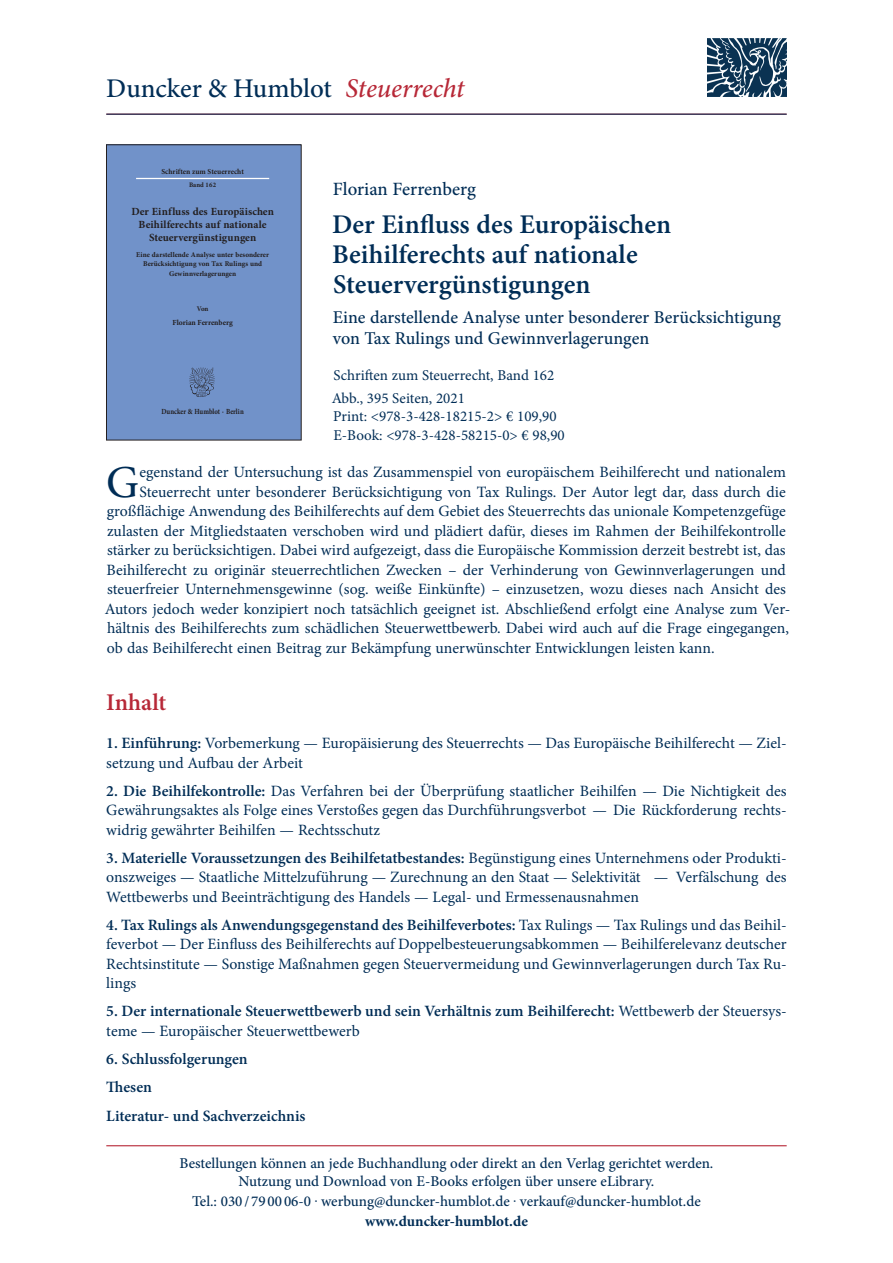
<style>
.page{position:relative;width:893px;height:1263px;background:#fff}
.page>*{position:absolute;margin:0;border:0;box-sizing:border-box;transform-origin:0 0}
.t1{font:45.75px "Minion Pro";color:#002d56}
.t2{font:600 27px/30px "Minion Pro";color:#002d56}
.t3{font:500 27px "Minion Pro";letter-spacing:-.005em;color:#002d56}
.t4{font:600 24px "Minion Pro";color:#b72837}
.t5{font:500 18.75px "Minion Pro";color:#002d56}
.t6{font:500 18px/21px "Minion Pro";color:#002d56}
.t7{font:15.75px/19.5px "Minion Pro";color:#002d56;text-align:justify}
.t8{font:600 15.75px/28.3px "Minion Pro";color:#002d56}
.t9{font:500 15px/18px "Minion Pro";color:#002d56;text-align:center}
.t10{font:15px/23px "Minion Pro";color:#002d56}
.t11{font:700 15px "Minion Pro";color:#002d56}
.t12{font:700 10.95px/12.9px "Minion Pro";color:#231f20;text-align:center}
.t13{font:700 7.8px "Minion Pro";letter-spacing:-.005em;color:#231f20;scale:.86 1}
.t14{font:700 7.8px "Minion Pro";letter-spacing:-.005em;color:#231f20}
.t15{font:700 7.65px "Minion Pro";letter-spacing:.005em;color:#231f20}
.t16{font:700 7.35px/9.4px "Minion Pro";color:#231f20;text-align:center}
.t17{font:700 7.05px "Minion Pro";color:#231f20}
.t18{font:700 6.9px "Minion Pro";letter-spacing:.005em;color:#231f20}
.s1{font-style:italic;color:#b72837}
.s2{font-weight:600}
.s3{font-weight:400}
</style>
<div class="page">
<hr style="left:106px;top:1145px;width:681px;height:1px;background:#b72837">
<div style="left:106px;top:145px;width:195px;height:295px;background:#7192c9"></div>
<hr style="left:136px;top:178px;width:133px;height:1px;background:#fff">
<img style="left:189px;top:367px;width:26px;height:30px">
<div style="left:106px;top:145px;width:195px;height:295px;border:1px solid #231f20"></div>
<img style="left:707px;top:38px;width:79px;height:59px">
<hr style="left:106px;top:114px;width:681px;height:1px;background:#002d56">
<h2 class="t3" style="left:106px;top:70px;width:360px">Duncker &amp; Humblot <span class="s1">Steuerrecht</span></h2>
<p class="t15" style="left:161px;top:167px;width:84px">Schriften zum Steuerrecht</p>
<p class="t18" style="left:189px;top:180px;width:29px">Band 162</p>
<p class="t12" style="left:131px;top:205px;width:144px">Der Einfluss des Europäischen<br>Beihilferechts auf nationale<br>Steuervergünstigungen</p>
<p class="t16" style="left:136px;top:250px;width:134px">Eine darstellende Analyse unter besonderer<br>Berücksichtigung von Tax Rulings und<br>Gewinnverlagerungen</p>
<p class="t17" style="left:197px;top:304px;width:13px">Von</p>
<p class="t14" style="left:172px;top:317px;width:62px">Florian Ferrenberg</p>
<p class="t13" style="left:161px;top:406px;width:97px">Duncker &amp; Humblot · Berlin</p>
<p class="t5" style="left:333px;top:176px;width:145px">Florian Ferrenberg</p>
<h2 class="t2" style="left:332px;top:210px;width:341px">Der Einfluss des Europäischen<br>Beihilferechts auf nationale<br>Steuervergünstigungen</h2>
<p class="t6" style="left:333px;top:307px;width:450px">Eine darstellende Analyse unter besonderer Berücksichtigung von Tax Rulings und Gewinnverlagerungen</p>
<p class="t10" style="left:332px;top:364px;width:224px">Schriften zum Steuerrecht, Band 162<br>Abb., 395 Seiten, 2021</p>
<p class="t10" style="left:333px;top:407px;width:233px;line-height:18.8px">Print: &lt;978-3-428-18215-2&gt; € 109,90<br>E-Book: &lt;978-3-428-58215-0&gt; € 98,90</p>
<h1 class="t1" style="left:106px;top:451px;width:34px">G</h1>
<p class="t7" style="left:140px;top:462px;width:648px">egenstand der Untersuchung ist das Zusammenspiel von europäischem Beihilferecht und nationalem</p>
<p class="t7" style="left:139px;top:482px;width:648px">Steuerrecht unter besonderer Berücksichtigung von Tax Rulings. Der Autor legt dar, dass durch die</p>
<p class="t7" style="left:107px;top:501px;width:680px">großflächige Anwendung des Beihilferechts auf dem Gebiet des Steuerrechts das unionale Kompetenzgefüge</p>
<p class="t7" style="left:107px;top:521px;width:680px">zulasten der Mitgliedstaaten verschoben wird und plädiert dafür, dieses im Rahmen der Beihilfekontrolle</p>
<p class="t7" style="left:107px;top:540px;width:680px">stärker zu berücksichtigen. Dabei wird aufgezeigt, dass die Europäische Kommission derzeit bestrebt ist, das</p>
<p class="t7" style="left:106px;top:560px;width:681px">Beihilferecht zu originär steuerrechtlichen Zwecken – der Verhinderung von Gewinnverlagerungen und</p>
<p class="t7" style="left:107px;top:579px;width:680px">steuerfreier Unternehmensgewinne (sog. weiße Einkünfte) – einzusetzen, wozu dieses nach Ansicht des</p>
<p class="t7" style="left:105px;top:599px;width:687px">Autors jedoch weder konzipiert noch tatsächlich geeignet ist. Abschließend erfolgt eine Analyse zum Ver-</p>
<p class="t7" style="left:107px;top:618px;width:683px">hältnis des Beihilferechts zum schädlichen Steuerwettbewerb. Dabei wird auch auf die Frage eingegangen,</p>
<p class="t7" style="left:107px;top:638px;width:609px">ob das Beihilferecht einen Beitrag zur Bekämpfung unerwünschter Entwicklungen leisten kann.</p>
<h3 class="t4" style="left:106px;top:685px;width:62px">Inhalt</h3>
<p class="t7" style="left:106px;top:733px;width:682px"><span class="s2">1. Einführung:</span> Vorbemerkung — Europäisierung des Steuerrechts — Das Europäische Beihilferecht — Ziel&shy;setzung und Aufbau der Arbeit</p>
<p class="t7" style="left:106px;top:781px;width:682px"><span class="s2">2. Die Beihilfekontrolle:</span> Das Verfahren bei der Überprüfung staatlicher Beihilfen — Die Nichtigkeit des Gewährungsaktes als Folge eines Verstoßes gegen das Durchführungsverbot — Die Rückforderung rechts&shy;widrig gewährter Beihilfen — Rechtsschutz</p>
<p class="t7" style="left:106px;top:848px;width:682px"><span class="s2">3. Materielle Voraussetzungen des Beihilfetatbestandes:</span> Begünstigung eines Unternehmens oder Produkti&shy;onszweiges — Staatliche Mittelzuführung — Zurechnung an den Staat — Selektivität — Verfälschung des Wettbewerbs und Beeinträchtigung des Handels — Legal- und Ermessenausnahmen</p>
<p class="t7" style="left:106px;top:915px;width:682px"><span class="s2">4. Tax Rulings als Anwendungsgegenstand des Beihilfeverbotes:</span> Tax Rulings — Tax Rulings und das Beihil&shy;feverbot — Der Einfluss des Beihilferechts auf Doppelbesteuerungsabkommen — Beihilferelevanz deutscher Rechtsinstitute — Sonstige Maßnahmen gegen Steuervermeidung und Gewinnverlagerungen durch Tax Ru&shy;lings</p>
<p class="t8" style="left:106px;top:1001px;width:682px;line-height:19.5px">5. Der internationale Steuerwettbewerb und sein Verhältnis zum Beihilferecht: <span class="s3">Wettbewerb der Steuersys&shy;teme — Europäischer Steuerwettbewerb</span></p>
<p class="t8" style="left:106px;top:1044px;width:201px">6. Schlussfolgerungen<br>Thesen<br>Literatur- und Sachverzeichnis</p>
<p class="t9" style="left:179px;top:1154px;width:535px">Bestellungen können an jede Buchhandlung oder direkt an den Verlag gerichtet werden.<br>Nutzung und Download von E-Books erfolgen über unsere eLibrary.</p>
<p class="t9" style="left:192px;top:1192px;width:510px">Tel.: 030 / 79 00 06-0 . werbung@duncker-humblot.de . verkauf@duncker-humblot.de</p>
<p class="t11" style="left:365px;top:1210px;width:164px">www.duncker-humblot.de</p>
</div>
